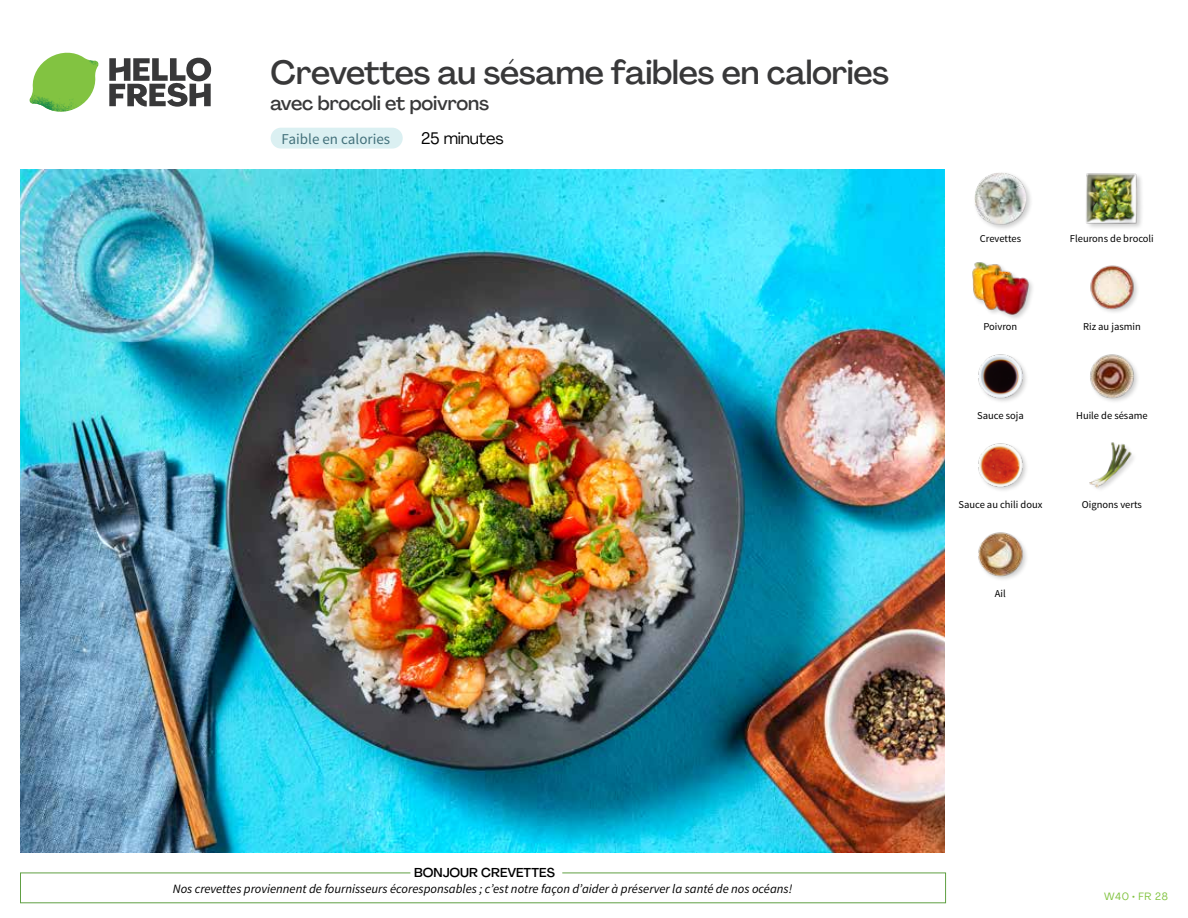
<style>
.page{position:relative;width:1188px;height:918px;background:#fff}
.page>*{position:absolute;margin:0;border:0;box-sizing:border-box;transform-origin:0 0}
.t1{font:500 33px "Agrandir";letter-spacing:-.01em;color:#383839}
.t2{font:500 19.5px "Agrandir";letter-spacing:-.01em;color:#383839}
.t3{font:16.5px "Agrandir";letter-spacing:-.01em;color:#000}
.t4{font:15px "Source Sans Pro";color:#43717b}
.t5{font:italic 12.75px "Source Sans Pro";color:#000}
.t6{font:500 12.75px "Agrandir";color:#000}
.t7{font:10.5px "Source Sans Pro";color:#000}
.t8{font:10.5px "Agrandir";letter-spacing:.05em;color:#82c341}
</style>
<div class="page">
<div style="left:271px;top:128px;width:132px;height:21px;background:#dbf0f2;border-radius:10px"></div>
<svg style="left:109px;top:57px;width:102px;height:50px"></svg>
<svg style="left:34px;top:53px;width:62px;height:40px"></svg>
<img style="left:67px;top:53px;width:32px;height:26px">
<img style="left:33px;top:75px;width:59px;height:11px">
<img style="left:29px;top:79px;width:61px;height:33px">
<img style="left:65px;top:86px;width:27px;height:25px">
<img style="left:21px;top:170px;width:924px;height:682px">
<div style="left:20px;top:873px;width:926px;height:30px;border:1px solid #609f43"></div>
<div style="left:410px;top:865px;width:152px;height:15px;background:#fff"></div>
<img style="left:978px;top:532px;width:49px;height:48px">
<img style="left:1089px;top:442px;width:45px;height:47px">
<img style="left:978px;top:443px;width:49px;height:47px">
<img style="left:1090px;top:354px;width:48px;height:48px">
<img style="left:978px;top:354px;width:49px;height:48px">
<img style="left:1090px;top:265px;width:48px;height:47px">
<div style="left:972px;top:261px;width:63px;height:61px;background:#000;opacity:.2"></div>
<img style="left:972px;top:261px;width:57px;height:55px">
<div style="left:1085px;top:172px;width:59px;height:58px;background:#000;opacity:.2"></div>
<img style="left:1085px;top:172px;width:54px;height:53px">
<div style="left:973px;top:171px;width:60px;height:60px;background:#000;opacity:.2"></div>
<img style="left:975px;top:172px;width:51px;height:52px">
<h1 class="t1" style="left:271px;top:52px;width:620px">Crevettes au sésame faibles en calories</h1>
<h2 class="t2" style="left:271px;top:91px;width:220px">avec brocoli et poivrons</h2>
<p class="t4" style="left:282px;top:129px;width:110px">Faible en calories</p>
<p class="t3" style="left:421px;top:128px;width:84px">25 minutes</p>
<p class="t7" style="left:980px;top:232px;width:43px">Crevettes</p>
<p class="t7" style="left:1070px;top:232px;width:85px">Fleurons de brocoli</p>
<p class="t7" style="left:983px;top:320px;width:35px">Poivron</p>
<p class="t7" style="left:1083px;top:320px;width:59px">Riz au jasmin</p>
<p class="t7" style="left:977px;top:409px;width:48px">Sauce soja</p>
<p class="t7" style="left:1076px;top:409px;width:73px">Huile de sésame</p>
<p class="t7" style="left:958px;top:498px;width:86px">Sauce au chili doux</p>
<p class="t7" style="left:1082px;top:498px;width:62px">Oignons verts</p>
<p class="t7" style="left:995px;top:587px;width:12px">Ail</p>
<p class="t6" style="left:414px;top:864px;width:142px">BONJOUR CREVETTES</p>
<p class="t5" style="left:173px;top:881px;width:621px">Nos crevettes proviennent de fournisseurs écoresponsables ; c’est notre façon d’aider à préserver la santé de nos océans!</p>
<p class="t8" style="left:1104px;top:890px;width:65px">W40 • FR 28</p>
</div>
